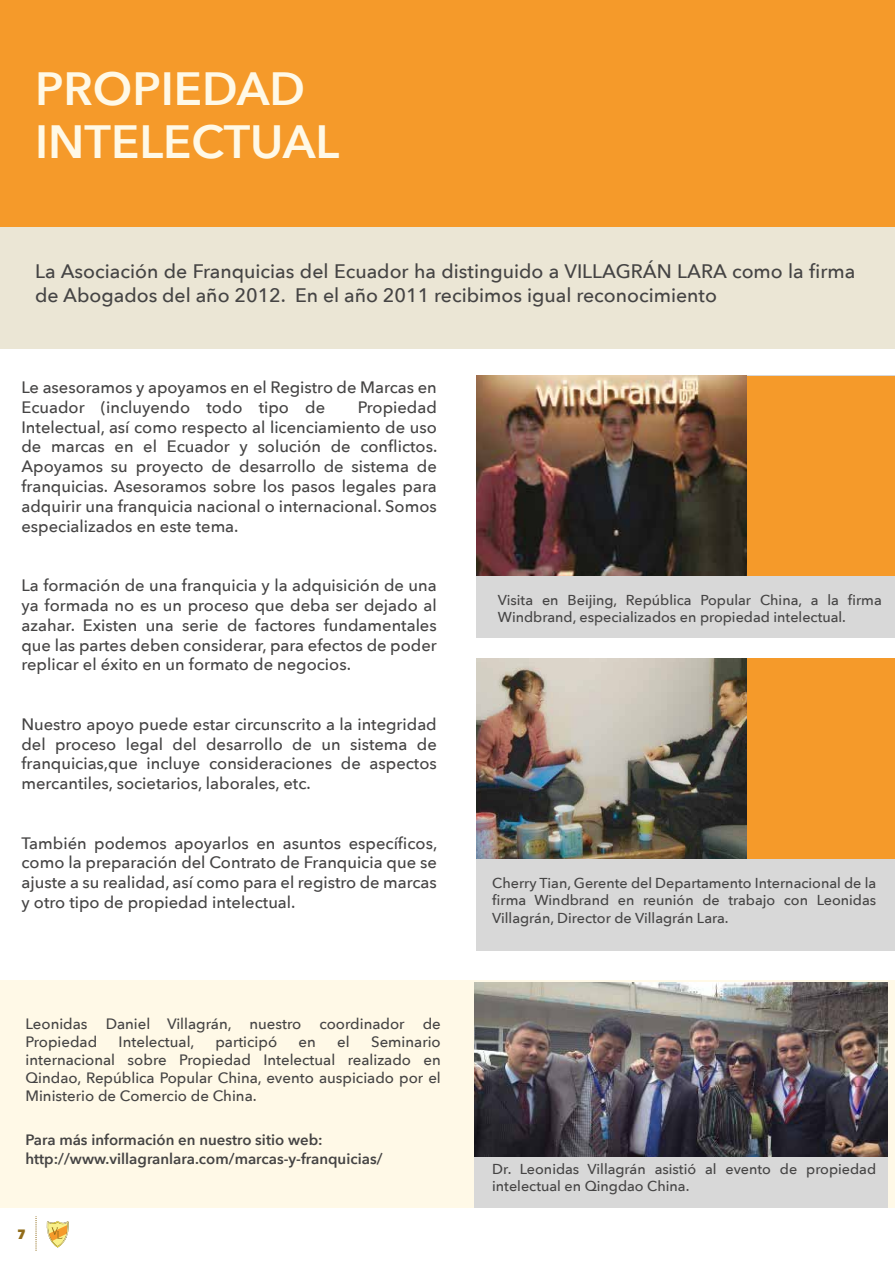
<style>
.page{position:relative;width:895px;height:1265px;background:#fff}
.page>*{position:absolute;margin:0;border:0;box-sizing:border-box;transform-origin:0 0}
.t1{font:600 46.5px/52.8px "Avenir Next";color:#fff9e7}
.t2{font:500 19.5px/23.4px "Avenir Next";color:#454444}
.t3{font:500 16.5px/19.8px "Avenir Next";color:#454444;text-align:justify}
.t4{font:500 15px/18px "Avenir Next";color:#454444}
.t5{font:600 15px/18px "Avenir Next";color:#454444}
.t6{font:500 14.4px/17.2px "Avenir Next";color:#454444}
.t7{font:800 13.5px "Avenir Next";color:#916c1a;scale:.9 1}
</style>
<div class="page">
<div style="left:0;top:980px;width:894px;height:227px;background:#fff9e7"></div>
<img style="left:474px;top:982px;width:413px;height:175px">
<div style="left:0;top:123px;width:894px;height:226px;background:#ebe6d5"></div>
<div style="left:0;top:0;width:894px;height:226px;background:#f59a2a"></div>
<div style="left:476px;top:658px;width:418px;height:292px;background:#d8d8d8"></div>
<div style="left:743px;top:658px;width:151px;height:200px;background:#f59a2a"></div>
<img style="left:476px;top:658px;width:270px;height:200px">
<div style="left:476px;top:374px;width:418px;height:263px;background:#d8d8d8"></div>
<div style="left:743px;top:376px;width:151px;height:199px;background:#f59a2a"></div>
<img style="left:476px;top:375px;width:270px;height:200px">
<svg style="left:46px;top:1221px;width:23px;height:27px"></svg>
<svg style="left:36px;top:1216px;width:1px;height:34px"></svg>
<div style="left:474px;top:1157px;width:413px;height:50px;background:#d8d8d8"></div>
<h1 class="t1" style="left:35px;top:61px;width:305px">PROPIEDAD<br>INTELECTUAL</h1>
<p class="t2" style="left:35px;top:259px;width:821px">La Asociación de Franquicias del Ecuador ha distinguido a VILLAGRÁN LARA como la firma de Abogados del año 2012. En el año 2011 recibimos igual reconocimiento</p>
<p class="t3" style="left:21px;top:377px;width:417px">Le asesoramos y apoyamos en el Registro de Marcas en<br>Ecuador (incluyendo todo tipo de</p>
<p class="t3" style="left:21px;top:396px;width:417px;text-indent:336px">Propiedad Intelectual, así como respecto al licenciamiento de uso de marcas en el Ecuador y solución de conflictos.<br>Apoyamos su proyecto de desarrollo de sistema de franquicias. Asesoramos sobre los pasos legales para adquirir una franquicia nacional o internacional. Somos especializados en este tema.</p>
<p class="t3" style="left:21px;top:575px;width:417px">La formación de una franquicia y la adquisición de una ya formada no es un proceso que deba ser dejado al azahar. Existen una serie de factores fundamentales que las partes deben considerar, para efectos de poder replicar el éxito en un formato de negocios.</p>
<p class="t3" style="left:21px;top:713px;width:417px">Nuestro apoyo puede estar circunscrito a la integridad del proceso legal del desarrollo de un sistema de franquicias,que incluye consideraciones de aspectos mercantiles, societarios, laborales, etc.</p>
<p class="t3" style="left:21px;top:832px;width:417px">También podemos apoyarlos en asuntos específicos, como la preparación del Contrato de Franquicia que se ajuste a su realidad, así como para el registro de marcas y otro tipo de propiedad intelectual.</p>
<p class="t4" style="left:26px;top:1013px;width:417px">Leonidas Daniel Villagrán, nuestro coordinador de<br>Propiedad</p>
<p class="t4" style="left:119px;top:1031px;width:77px">Intelectual,</p>
<p class="t4" style="left:215px;top:1031px;width:63px">participó</p>
<p class="t4" style="left:298px;top:1031px;width:19px">en</p>
<p class="t4" style="left:337px;top:1031px;width:14px">el</p>
<p class="t4" style="left:26px;top:1031px;width:417px;text-align:justify;text-indent:345px">Seminario internacional sobre Propiedad Intelectual realizado en Qindao, República Popular China, evento auspiciado por el Ministerio de Comercio de China.</p>
<p class="t5" style="left:26px;top:1130px;width:358px">Para más información en nuestro sitio web: http://www.villagranlara.com/marcas-y-franquicias/</p>
<p class="t7" style="left:17px;top:1225px;width:11px">7</p>
<p class="t6" style="left:498px;top:590px;width:385px">Visita en Beijing, República Popular China, a la firma<br>Windbrand, especializados en propiedad intelectual.</p>
<p class="t6" style="left:492px;top:873px;width:385px;text-align:justify">Cherry Tian, Gerente del Departamento Internacional de la firma Windbrand en reunión de trabajo con Leonidas Villagrán, Director de Villagrán Lara.</p>
<p class="t6" style="left:492px;top:1159px;width:385px">Dr. Leonidas Villagrán asistió al evento de propiedad intelectual en Qingdao China.</p>
</div>
